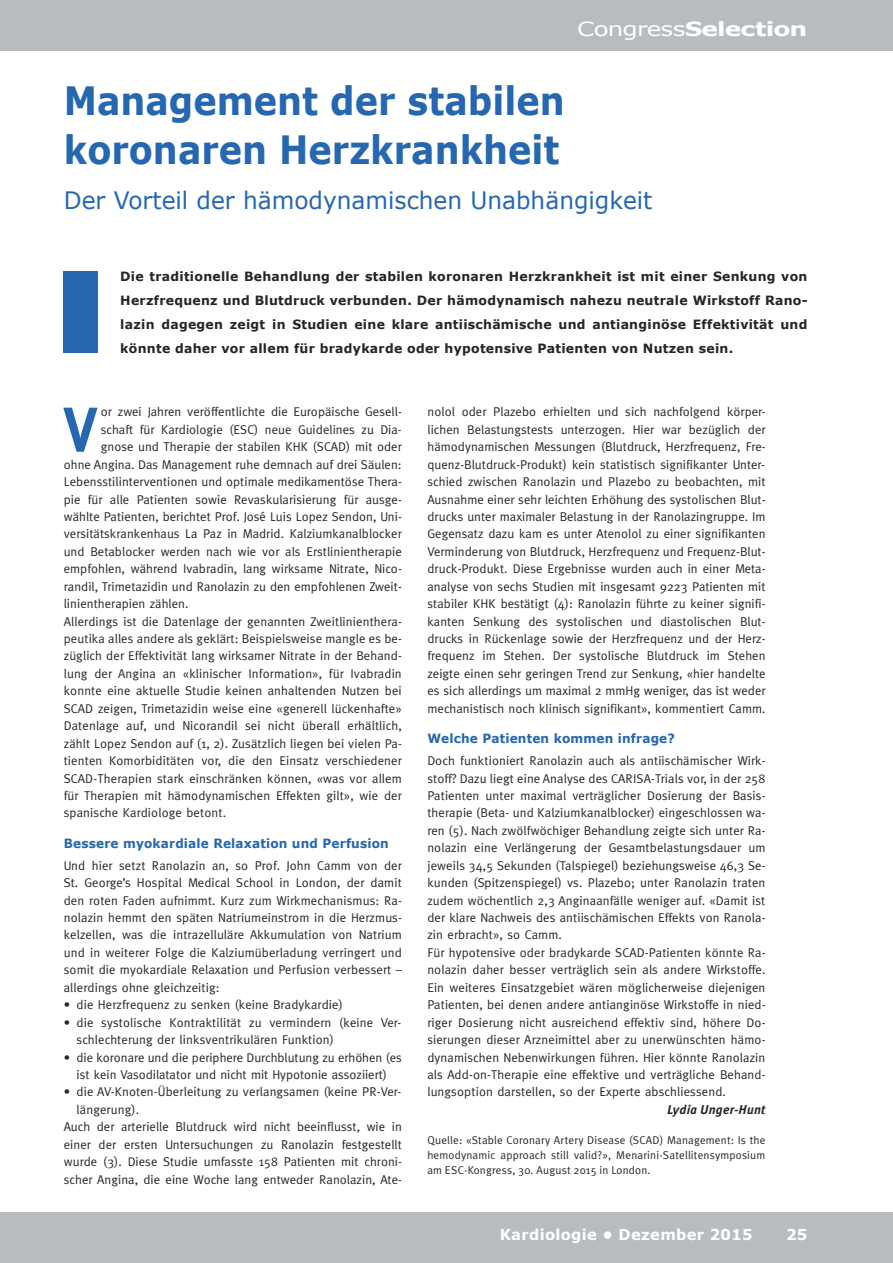
<style>
.page{position:relative;width:893px;height:1263px;background:#fff}
.page>*{position:absolute;margin:0;border:0;box-sizing:border-box;transform-origin:0 0}
.t1{font:700 63px "Meta Plus";color:#2567b0;scale:.9 1}
.t2{font:700 39px/48.8px "Verdana";color:#2567b0;scale:.9 1}
.t3{font:24px "Verdana";color:#2567b0}
.t4{font:700 19.5px "Verdana";letter-spacing:-.035em;color:#fff;scale:1.28 1}
.t5{font:700 15px "Verdana";letter-spacing:.02em;color:#fff}
.t6{font:12.75px/17.4px "Meta Plus";letter-spacing:.01em;color:#272627;text-align:justify}
.t7{font:700 12.75px/24px "Verdana";letter-spacing:.02em;color:#272627;text-align:justify}
.t8{font:700 12.75px "Verdana";letter-spacing:.015em;color:#2567b0;scale:.95 1}
.t9{font:italic 700 12.75px "Meta Plus";letter-spacing:.015em;color:#272627}
.t10{font:11.25px/15px "Meta Plus Normal";letter-spacing:.015em;color:#272627;text-align:justify}
.s1{font-weight:400}
</style>
<div class="page">
<div style="left:0;top:0;width:893px;height:51px;background:#b6bcc0"></div>
<div style="left:0;top:1212px;width:893px;height:51px;background:#b6bcc0"></div>
<div style="left:64px;top:271px;width:34px;height:82px;background:#2567b0"></div>
<h3 class="t4" style="left:577px;top:17px;width:181px"><span class="s1">Congress</span>Selection</h3>
<h2 class="t2" style="left:64px;top:75px;width:558px">Management der stabilen koronaren Herzkrankheit</h2>
<h3 class="t3" style="left:64px;top:185px;width:590px">Der Vorteil der hämodynamischen Unabhängigkeit</h3>
<p class="t7" style="left:120px;top:264px;width:689px">Die traditionelle Behandlung der stabilen koronaren Herzkrankheit ist mit einer Senkung von Herzfrequenz und Blutdruck verbunden. Der hämodynamisch nahezu neutrale Wirkstoff Rano&shy;lazin dagegen zeigt in Studien eine klare antiischämische und antianginöse Effektivität und könnte daher vor allem für bradykarde oder hypotensive Patienten von Nutzen sein.</p>
<p class="t6" style="left:101px;top:403px;width:303px">or zwei Jahren veröffentlichte die Europäische Gesell-</p>
<p class="t6" style="left:101px;top:421px;width:303px">schaft für Kardiologie (ESC) neue Guidelines zu Dia-</p>
<p class="t6" style="left:101px;top:438px;width:303px">gnose und Therapie der stabilen KHK (SCAD) mit oder</p>
<p class="t6" style="left:64px;top:456px;width:340px">ohne Angina. Das Management ruhe demnach auf drei Säulen:</p>
<p class="t6" style="left:64px;top:473px;width:340px">Lebensstilinterventionen und optimale medikamentöse Thera-</p>
<p class="t6" style="left:64px;top:490px;width:340px">pie für alle Patienten sowie Revaskularisierung für ausge-</p>
<p class="t6" style="left:64px;top:508px;width:340px">wählte Patienten, berichtet Prof. José Luis Lopez Sendon, Uni-</p>
<p class="t6" style="left:64px;top:525px;width:340px">versitätskrankenhaus La Paz in Madrid. Kalziumkanalblocker</p>
<p class="t6" style="left:64px;top:543px;width:340px">und Betablocker werden nach wie vor als Erstlinientherapie</p>
<p class="t6" style="left:64px;top:560px;width:340px">empfohlen, während Ivabradin, lang wirksame Nitrate, Nico-</p>
<p class="t6" style="left:64px;top:578px;width:340px">randil, Trimetazidin und Ranolazin zu den empfohlenen Zweit-</p>
<p class="t6" style="left:64px;top:595px;width:126px">linientherapien zählen.</p>
<p class="t6" style="left:64px;top:612px;width:340px">Allerdings ist die Datenlage der genannten Zweitlinienthera-</p>
<p class="t6" style="left:64px;top:630px;width:340px">peutika alles andere als geklärt: Beispielsweise mangle es be-</p>
<p class="t6" style="left:64px;top:647px;width:340px">züglich der Effektivität lang wirksamer Nitrate in der Behand-</p>
<p class="t6" style="left:64px;top:665px;width:340px">lung der Angina an «klinischer Information», für Ivabradin</p>
<p class="t6" style="left:64px;top:682px;width:340px">konnte eine aktuelle Studie keinen anhaltenden Nutzen bei</p>
<p class="t6" style="left:64px;top:700px;width:340px">SCAD zeigen, Trimetazidin weise eine «generell lückenhafte»</p>
<p class="t6" style="left:64px;top:717px;width:340px">Datenlage auf, und Nicorandil sei nicht überall erhältlich,</p>
<p class="t6" style="left:64px;top:734px;width:340px">zählt Lopez Sendon auf (1, 2). Zusätzlich liegen bei vielen Pa-</p>
<p class="t6" style="left:64px;top:752px;width:340px">tienten Komorbiditäten vor, die den Einsatz verschiedener</p>
<p class="t6" style="left:64px;top:769px;width:340px">SCAD-Therapien stark einschränken können, «was vor allem</p>
<p class="t6" style="left:64px;top:787px;width:340px">für Therapien mit hämodynamischen Effekten gilt», wie der</p>
<p class="t6" style="left:64px;top:804px;width:164px">spanische Kardiologe betont.</p>
<p class="t8" style="left:64px;top:835px;width:344px">Bessere myokardiale Relaxation und Perfusion</p>
<p class="t6" style="left:64px;top:857px;width:340px">Und hier setzt Ranolazin an, so Prof. John Camm von der St. George’s Hospital Medical School in London, der damit den roten Faden aufnimmt. Kurz zum Wirkmechanismus: Ra&shy;nolazin hemmt den späten Natriumeinstrom in die Herzmus&shy;kelzellen, was die intrazelluläre Akkumulation von Natrium und in weiterer Folge die Kalziumüberladung verringert und somit die myokardiale Relaxation und Perfusion verbessert – allerdings ohne gleichzeitig:</p>
<p class="t6" style="left:64px;top:996px;width:280px">• die Herzfrequenz zu senken (keine Bradykardie)</p>
<p class="t6" style="left:77px;top:1013px;width:326px;text-indent:-13px">• die systolische Kontraktilität zu vermindern (keine Ver&shy;schlechterung der linksventrikulären Funktion)</p>
<p class="t6" style="left:64px;top:1048px;width:340px;text-align:center">• die koronare und die periphere Durchblutung zu erhöhen (es ist kein Vasodilatator und nicht mit Hypotonie assoziiert)</p>
<p class="t6" style="left:64px;top:1083px;width:339px">• die AV-Knoten-Überleitung zu verlangsamen (keine PR-Ver-</p>
<p class="t6" style="left:77px;top:1101px;width:64px">längerung).</p>
<p class="t6" style="left:64px;top:1118px;width:340px">Auch der arterielle Blutdruck wird nicht beeinflusst, wie in</p>
<p class="t6" style="left:64px;top:1135px;width:340px">einer der ersten Untersuchungen zu Ranolazin festgestellt</p>
<p class="t6" style="left:64px;top:1153px;width:340px">wurde (3). Diese Studie umfasste 158 Patienten mit chroni-</p>
<p class="t6" style="left:64px;top:1170px;width:340px">scher Angina, die eine Woche lang entweder Ranolazin, Ate-</p>
<h1 class="t1" style="left:64px;top:393px;width:39px">V</h1>
<p class="t6" style="left:427px;top:403px;width:340px">nolol oder Plazebo erhielten und sich nachfolgend körper&shy;lichen Belastungstests unterzogen. Hier war bezüglich der hämodynamischen Messungen (Blutdruck, Herzfrequenz, Fre&shy;quenz-Blutdruck-Produkt) kein statistisch signifikanter Unter&shy;schied zwischen Ranolazin und Plazebo zu beobachten, mit Ausnahme einer sehr leichten Erhöhung des systolischen Blut&shy;drucks unter maximaler Belastung in der Ranolazingruppe. Im Gegensatz dazu kam es unter Atenolol zu einer signifikanten Verminderung von Blutdruck, Herzfrequenz und Frequenz-Blut&shy;druck-Produkt. Diese Ergebnisse wurden auch in einer Meta&shy;analyse von sechs Studien mit insgesamt 9223 Patienten mit stabiler KHK bestätigt (4): Ranolazin führte zu keiner signifi&shy;kanten Senkung des systolischen und diastolischen Blut&shy;drucks in Rückenlage sowie der Herzfrequenz und der Herz&shy;frequenz im Stehen. Der systolische Blutdruck im Stehen zeigte einen sehr geringen Trend zur Senkung, «hier handelte es sich allerdings um maximal 2 mmHg weniger, das ist weder mechanistisch noch klinisch signifikant», kommentiert Camm.</p>
<p class="t8" style="left:427px;top:731px;width:262px">Welche Patienten kommen infrage?</p>
<p class="t6" style="left:427px;top:752px;width:340px;text-align:left">Doch funktioniert Ranolazin auch als antiischämischer Wirk&shy;stoff? Dazu liegt eine Analyse des CARISA-Trials vor, in der 258<br>Patienten unter maximal verträglicher Dosierung der Basis&shy;therapie (Beta- und Kalziumkanalblocker) eingeschlossen wa&shy;ren (5). Nach zwölfwöchiger Behandlung zeigte sich unter Ra&shy;nolazin eine Verlängerung der Gesamtbelastungsdauer um jeweils 34,5 Sekunden (Talspiegel) beziehungsweise 46,3 Se&shy;kunden (Spitzenspiegel) vs. Plazebo; unter Ranolazin traten zudem wöchentlich 2,3 Anginaanfälle weniger auf. «Damit ist der klare Nachweis des antiischämischen Effekts von Ranola&shy;zin erbracht», so Camm.<br>Für hypotensive oder bradykarde SCAD-Patienten könnte Ra&shy;nolazin daher besser verträglich sein als andere Wirkstoffe.<br>Ein weiteres Einsatzgebiet wären möglicherweise diejenigen Patienten, bei denen andere antianginöse Wirkstoffe in nied&shy;riger Dosierung nicht ausreichend effektiv sind, höhere Do&shy;sierungen dieser Arzneimittel aber zu unerwünschten hämo&shy;dynamischen Nebenwirkungen führen. Hier könnte Ranolazin als Add-on-Therapie eine effektive und verträgliche Behand&shy;lungsoption darstellen, so der Experte abschliessend.</p>
<p class="t9" style="left:667px;top:1102px;width:100px">Lydia Unger-Hunt</p>
<p class="t10" style="left:427px;top:1132px;width:340px">Quelle: «Stable Coronary Artery Disease (SCAD) Management: Is the hemodynamic approach still valid?», Menarini-Satellitensymposium am ESC-Kongress, 30. August 2015 in London.</p>
<p class="t5" style="left:500px;top:1225px;width:254px">Kardiologie • Dezember 2015</p>
<p class="t5" style="left:786px;top:1225px;width:23px">25</p>
</div>
